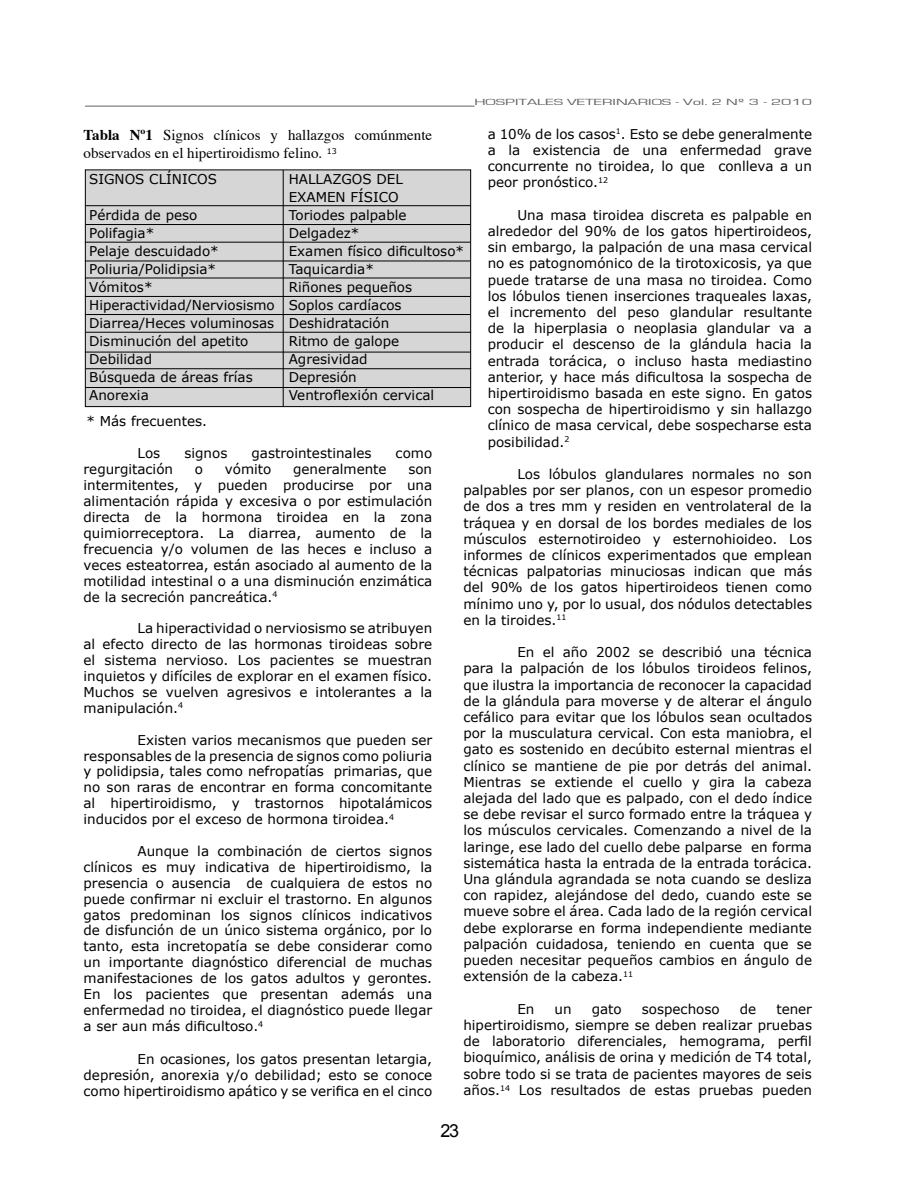
<style>
.page{position:relative;width:918px;height:1188px;background:#fff}
.page>*{position:absolute;margin:0;border:0;box-sizing:border-box;transform-origin:0 0}
.t1{font:18px "Arial";color:#000}
.t2{font:15px/18px "Times";color:#000}
.t3{font:13.5px/16.2px "Verdana";color:#000;text-align:justify}
.t4{font:9.15px "Eurostile";color:#636363;scale:1.82 1}
.s1{font-weight:700}
</style>
<div class="page">
<hr style="left:85px;top:106px;width:390px;height:1px;background:#636363">
<div style="left:85px;top:170px;width:386px;height:237px;background:#d6d6d6"></div>
<div style="left:85px;top:170px;width:386px;height:237px;border:1px solid #000"></div>
<hr style="left:85px;top:352px;width:385px;height:1px;background:#000">
<hr style="left:85px;top:205px;width:386px;height:1px;background:#000">
<hr style="left:85px;top:224px;width:386px;height:1px;background:#000">
<hr style="left:85px;top:242px;width:385px;height:1px;background:#000">
<hr style="left:85px;top:261px;width:385px;height:1px;background:#000">
<hr style="left:85px;top:278px;width:385px;height:1px;background:#000">
<hr style="left:85px;top:296px;width:385px;height:1px;background:#000">
<hr style="left:85px;top:314px;width:385px;height:1px;background:#000">
<hr style="left:86px;top:332px;width:385px;height:1px;background:#000">
<hr style="left:283px;top:170px;width:1px;height:237px;background:#000">
<hr style="left:86px;top:368px;width:385px;height:1px;background:#000">
<hr style="left:85px;top:387px;width:386px;height:1px;background:#000">
<p class="t4" style="left:474px;top:97px;width:187px">HOSPITALES VETERINARIOS - Vol. 2 Nº 3 - 2010</p>
<p class="t3" style="left:488px;top:125px;width:326px">a 10% de los casos<sup>1</sup>. Esto se debe generalmente a la existencia de una enfermedad grave concurrente no tiroidea, lo que conlleva a un peor pronóstico.<sup>12</sup></p>
<p class="t3" style="left:488px;top:206px;width:326px;text-indent:30px">Una masa tiroidea discreta es palpable en alrededor del 90% de los gatos hipertiroideos, sin embargo, la palpación de una masa cervical no es patognomónico de la tirotoxicosis, ya que puede tratarse de una masa no tiroidea. Como los lóbulos tienen inserciones traqueales laxas, el incremento del peso glandular resultante de la hiperplasia o neoplasia glandular va a producir el descenso de la glándula hacia la entrada torácica, o incluso hasta mediastino anterior, y hace más dificultosa la sospecha de hipertiroidismo basada en este signo. En gatos con sospecha de hipertiroidismo y sin hallazgo clínico de masa cervical, debe sospecharse esta posibilidad.<sup>2</sup></p>
<p class="t3" style="left:463px;top:466px;width:350px;text-indent:54px">Los lóbulos glandulares normales no son palpables por ser planos, con un espesor promedio de dos a tres mm y residen en ventrolateral de la tráquea y en dorsal de los bordes mediales de los músculos esternotiroideo y esternohioideo. Los informes de clínicos experimentados que emplean técnicas palpatorias minuciosas indican que más del 90% de los gatos hipertiroideos tienen como mínimo uno y, por lo usual, dos nódulos detectables en la tiroides.<sup>11</sup></p>
<p class="t3" style="left:463px;top:644px;width:350px;text-indent:54px">En el año 2002 se describió una técnica para la palpación de los lóbulos tiroideos felinos, que ilustra la importancia de reconocer la capacidad de la glándula para moverse y de alterar el ángulo cefálico para evitar que los lóbulos sean ocultados por la musculatura cervical. Con esta maniobra, el gato es sostenido en decúbito esternal mientras el clínico se mantiene de pie por detrás del animal.<br>Mientras se extiende el cuello y gira la cabeza alejada del lado que es palpado, con el dedo índice se debe revisar el surco formado entre la tráquea y los músculos cervicales. Comenzando a nivel de la laringe, ese lado del cuello debe palparse en forma sistemática hasta la entrada de la entrada torácica.<br>Una glándula agrandada se nota cuando se desliza con rapidez, alejándose del dedo, cuando este se mueve sobre el área. Cada lado de la región cervical debe explorarse en forma independiente mediante palpación cuidadosa, teniendo en cuenta que se pueden necesitar pequeños cambios en ángulo de extensión de la cabeza.<sup>11</sup></p>
<p class="t3" style="left:517px;top:1000px;width:19px">En</p>
<p class="t3" style="left:555px;top:1000px;width:19px">un</p>
<p class="t3" style="left:592px;top:1000px;width:32px">gato</p>
<p class="t3" style="left:642px;top:1000px;width:79px">sospechoso</p>
<p class="t3" style="left:740px;top:1000px;width:18px">de</p>
<p class="t2" style="left:84px;top:127px;width:350px"><span class="s1">Tabla Nº1</span> Signos clínicos y hallazgos comúnmente observados en el hipertiroidismo felino. <sup>13</sup></p>
<p class="t3" style="left:89px;top:170px;width:129px">SIGNOS CLÍNICOS</p>
<p class="t3" style="left:289px;top:169px;width:116px;line-height:18px">HALLAZGOS DEL<br>EXAMEN FÍSICO</p>
<p class="t3" style="left:89px;top:206px;width:110px">Pérdida de peso</p>
<p class="t3" style="left:289px;top:206px;width:119px">Toriodes palpable</p>
<p class="t3" style="left:89px;top:224px;width:67px">Polifagia*</p>
<p class="t3" style="left:289px;top:224px;width:72px">Delgadez*</p>
<p class="t3" style="left:89px;top:242px;width:131px">Pelaje descuidado*</p>
<p class="t3" style="left:289px;top:242px;width:177px">Examen físico dificultoso*</p>
<p class="t3" style="left:89px;top:260px;width:129px">Poliuria/Polidipsia*</p>
<p class="t3" style="left:289px;top:260px;width:87px">Taquicardia*</p>
<p class="t3" style="left:89px;top:278px;width:65px">Vómitos*</p>
<p class="t3" style="left:89px;top:277px;width:324px;line-height:18px;text-align:left;text-indent:200px">Riñones pequeños Hiperactividad/Nerviosismo Soplos cardíacos Diarrea/Heces voluminosas Deshidratación Disminución del apetito</p>
<p class="t3" style="left:289px;top:332px;width:112px">Ritmo de galope</p>
<p class="t3" style="left:89px;top:350px;width:64px">Debilidad</p>
<p class="t3" style="left:289px;top:350px;width:80px">Agresividad</p>
<p class="t3" style="left:89px;top:368px;width:165px">Búsqueda de áreas frías</p>
<p class="t3" style="left:289px;top:368px;width:70px">Depresión</p>
<p class="t3" style="left:89px;top:386px;width:61px">Anorexia</p>
<p class="t3" style="left:289px;top:386px;width:147px">Ventroflexión cervical</p>
<p class="t3" style="left:86px;top:412px;width:122px">* Más frecuentes.</p>
<p class="t3" style="left:138px;top:445px;width:24px">Los</p>
<p class="t3" style="left:184px;top:445px;width:44px">signos</p>
<p class="t3" style="left:252px;top:445px;width:121px">gastrointestinales</p>
<p class="t3" style="left:396px;top:445px;width:38px">como</p>
<p class="t3" style="left:84px;top:461px;width:91px">regurgitación</p>
<p class="t3" style="left:195px;top:461px;width:10px">o</p>
<p class="t3" style="left:225px;top:461px;width:48px">vómito</p>
<p class="t3" style="left:293px;top:461px;width:95px">generalmente</p>
<p class="t3" style="left:84px;top:461px;width:350px;text-indent:325px">son intermitentes, y pueden producirse por una alimentación rápida y excesiva o por estimulación directa de la hormona tiroidea en la zona quimiorreceptora. La diarrea, aumento de la frecuencia y/o volumen de las heces e incluso a veces esteatorrea, están asociado al aumento de la motilidad intestinal o a una disminución enzimática de la secreción pancreática.<sup>4</sup></p>
<p class="t3" style="left:84px;top:620px;width:350px;text-indent:54px">La hiperactividad o nerviosismo se atribuyen al efecto directo de las hormonas tiroideas sobre el sistema nervioso. Los pacientes se muestran inquietos y difíciles de explorar en el examen físico.<br>Muchos se vuelven agresivos e intolerantes a la manipulación.<sup>4</sup></p>
<p class="t3" style="left:84px;top:731px;width:350px;text-indent:54px">Existen varios mecanismos que pueden ser responsables de la presencia de signos como poliuria y polidipsia, tales como nefropatías primarias, que no son raras de encontrar en forma concomitante al hipertiroidismo, y trastornos hipotalámicos inducidos por el exceso de hormona tiroidea.<sup>4</sup></p>
<p class="t3" style="left:84px;top:843px;width:350px;text-indent:54px">Aunque la combinación de ciertos signos clínicos es muy indicativa de hipertiroidismo, la presencia o ausencia de cualquiera de estos no puede confirmar ni excluir el trastorno. En algunos gatos predominan los signos clínicos indicativos de disfunción de un único sistema orgánico, por lo tanto, esta incretopatía se debe considerar como un importante diagnóstico diferencial de muchas manifestaciones de los gatos adultos y gerontes.<br>En los pacientes que presentan además una enfermedad no tiroidea, el diagnóstico puede llegar a ser aun más dificultoso.<sup>4</sup></p>
<p class="t3" style="left:84px;top:1050px;width:350px;text-indent:54px">En ocasiones, los gatos presentan letargia, depresión, anorexia y/o debilidad; esto se conoce como hipertiroidismo apático y se verifica en el cinco</p>
<p class="t3" style="left:463px;top:1000px;width:350px;text-indent:313px">tener hipertiroidismo, siempre se deben realizar pruebas de laboratorio diferenciales, hemograma, perfil bioquímico, análisis de orina y medición de T4 total, sobre todo si se trata de pacientes mayores de seis años.<sup>14</sup> Los resultados de estas pruebas pueden</p>
<h1 class="t1" style="left:440px;top:1121px;width:20px">23</h1>
</div>
